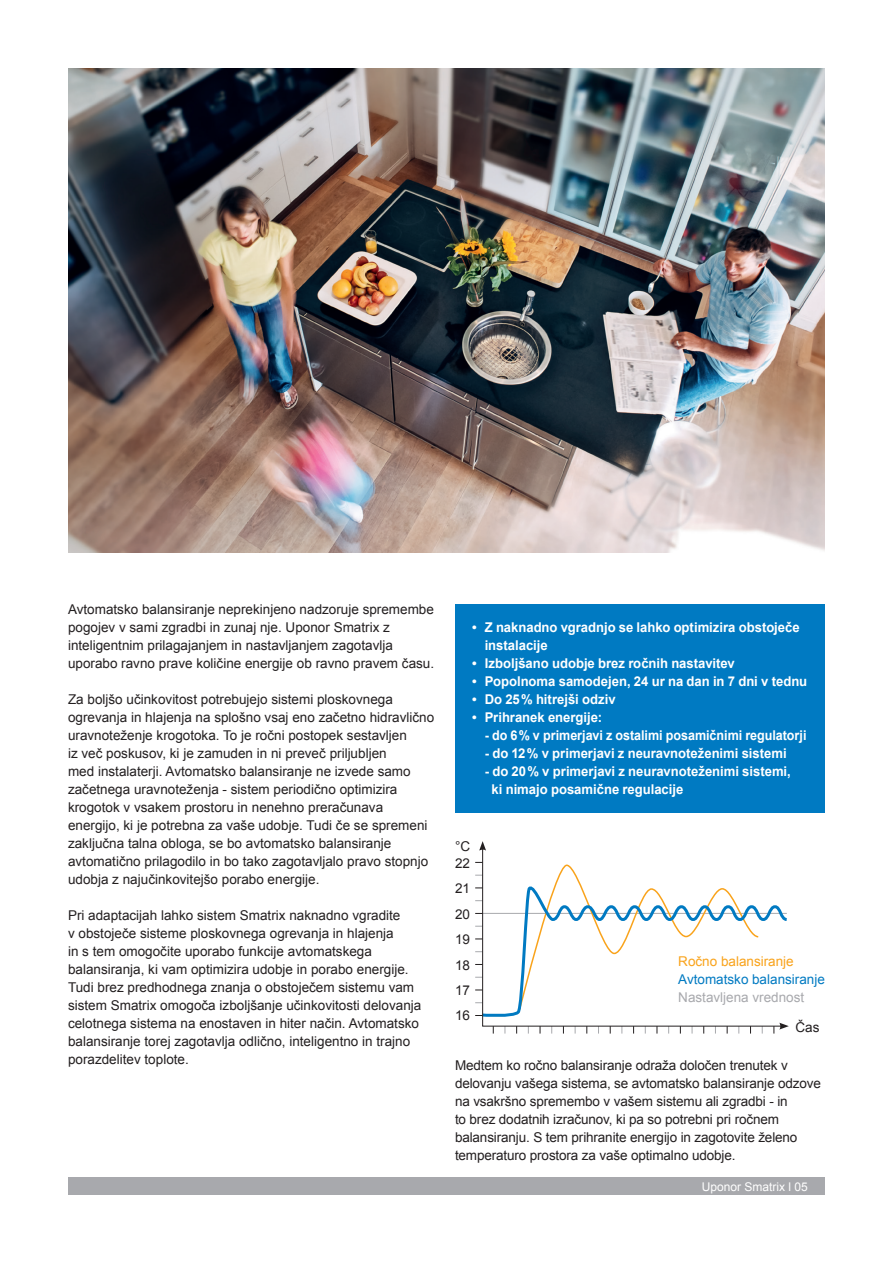
<style>
.page{position:relative;width:893px;height:1263px;background:#fff}
.page>*{position:absolute;margin:0;border:0;box-sizing:border-box;transform-origin:0 0}
.copy_9_12{font:13.5px/18px "Arial";color:#231f20}
.bluebox_bulletpoints{font:700 13.5px/18px "Arial";color:#fff}
.bluebox_bulletpoints-2{font:700 13.5px "Arial";color:#fff;scale:.93 1}
.t1{font:13.5px "Arial";color:#007ac2}
.t2{font:13.5px "Arial";color:#a8a9ad}
.t3{font:13.5px "Arial";color:#f9a31b}
.t4{font:12px "Arial";color:#fff}
</style>
<div class="page">
<div style="left:68px;top:1178px;width:757px;height:17px;background:#a8a9ad"></div>
<div style="left:455px;top:604px;width:370px;height:208px;background:#007ac2"></div>
<svg style="left:479px;top:841px;width:7px;height:10px"></svg>
<svg style="left:475px;top:862px;width:314px;height:171px"></svg>
<img style="left:68px;top:68px;width:757px;height:485px">
<p class="copy_9_12" style="left:68px;top:600px;width:368px">Avtomatsko balansiranje neprekinjeno nadzoruje spremembe pogojev v sami zgradbi in zunaj nje. Uponor Smatrix z inteligentnim prilagajanjem in nastavljanjem zagotavlja uporabo ravno prave količine energije ob ravno pravem času.</p>
<p class="copy_9_12" style="left:68px;top:690px;width:368px">Za boljšo učinkovitost potrebujejo sistemi ploskovnega ogrevanja in hlajenja na splošno vsaj eno začetno hidravlično uravnoteženje krogotoka. To je ročni postopek sestavljen<br>iz več poskusov, ki je zamuden in ni preveč priljubljen<br>med instalaterji. Avtomatsko balansiranje ne izvede samo začetnega uravnoteženja - sistem periodično optimizira krogotok v vsakem prostoru in nenehno preračunava energijo, ki je potrebna za vaše udobje. Tudi če se spremeni zaključna talna obloga, se bo avtomatsko balansiranje avtomatično prilagodilo in bo tako zagotavljalo pravo stopnjo udobja z najučinkovitejšo porabo energije.</p>
<p class="copy_9_12" style="left:68px;top:906px;width:355px">Pri adaptacijah lahko sistem Smatrix naknadno vgradite<br>v obstoječe sisteme ploskovnega ogrevanja in hlajenja<br>in s tem omogočite uporabo funkcije avtomatskega balansiranja, ki vam optimizira udobje in porabo energije.<br>Tudi brez predhodnega znanja o obstoječem sistemu vam sistem Smatrix omogoča izboljšanje učinkovitosti delovanja celotnega sistema na enostaven in hiter način. Avtomatsko balansiranje torej zagotavlja odlično, inteligentno in trajno porazdelitev toplote.</p>
<p class="bluebox_bulletpoints" style="left:485px;top:619px;width:317px;text-indent:-13px">• Z naknadno vgradnjo se lahko optimizira obstoječe instalacije</p>
<p class="bluebox_bulletpoints" style="left:472px;top:655px;width:264px">• Izboljšano udobje brez ročnih nastavitev</p>
<p class="bluebox_bulletpoints" style="left:472px;top:673px;width:337px">• Popolnoma samodejen, 24 ur na dan in 7 dni v tednu</p>
<p class="bluebox_bulletpoints" style="left:472px;top:691px;width:145px">• Do 25% hitrejši odziv</p>
<p class="bluebox_bulletpoints" style="left:472px;top:709px;width:132px">• Prihranek energije:</p>
<p class="bluebox_bulletpoints-2" style="left:485px;top:726px;width:347px">- do 6% v primerjavi z ostalimi posamičnimi regulatorji</p>
<p class="bluebox_bulletpoints" style="left:485px;top:745px;width:303px">- do 12% v primerjavi z neuravnoteženimi sistemi</p>
<p class="bluebox_bulletpoints" style="left:492px;top:763px;width:301px;text-indent:-7px">- do 20% v primerjavi z neuravnoteženimi sistemi, ki nimajo posamične regulacije</p>
<p class="copy_9_12" style="left:455px;top:837px;width:17px">°C</p>
<p class="copy_9_12" style="left:455px;top:854px;width:17px">22</p>
<p class="copy_9_12" style="left:455px;top:879px;width:17px">21</p>
<p class="copy_9_12" style="left:455px;top:905px;width:17px">20</p>
<p class="copy_9_12" style="left:455px;top:930px;width:17px">19</p>
<p class="copy_9_12" style="left:455px;top:956px;width:17px">18</p>
<p class="copy_9_12" style="left:455px;top:981px;width:17px">17</p>
<p class="copy_9_12" style="left:455px;top:1006px;width:17px">16</p>
<p class="t3" style="left:678px;top:952px;width:117px">Ročno balansiranje</p>
<p class="t1" style="left:678px;top:970px;width:148px">Avtomatsko balansiranje</p>
<p class="t2" style="left:678px;top:988px;width:128px">Nastavljena vrednost</p>
<p class="copy_9_12" style="left:795px;top:1018px;width:26px">Čas</p>
<p class="copy_9_12" style="left:455px;top:1057px;width:367px">Medtem ko ročno balansiranje odraža določen trenutek v delovanju vašega sistema, se avtomatsko balansiranje odzove na vsakršno spremembo v vašem sistemu ali zgradbi - in<br>to brez dodatnih izračunov, ki pa so potrebni pri ročnem balansiranju. S tem prihranite energijo in zagotovite želeno temperaturo prostora za vaše optimalno udobje.</p>
<p class="t4" style="left:702px;top:1179px;width:108px">Uponor Smatrix l 05</p>
</div>
